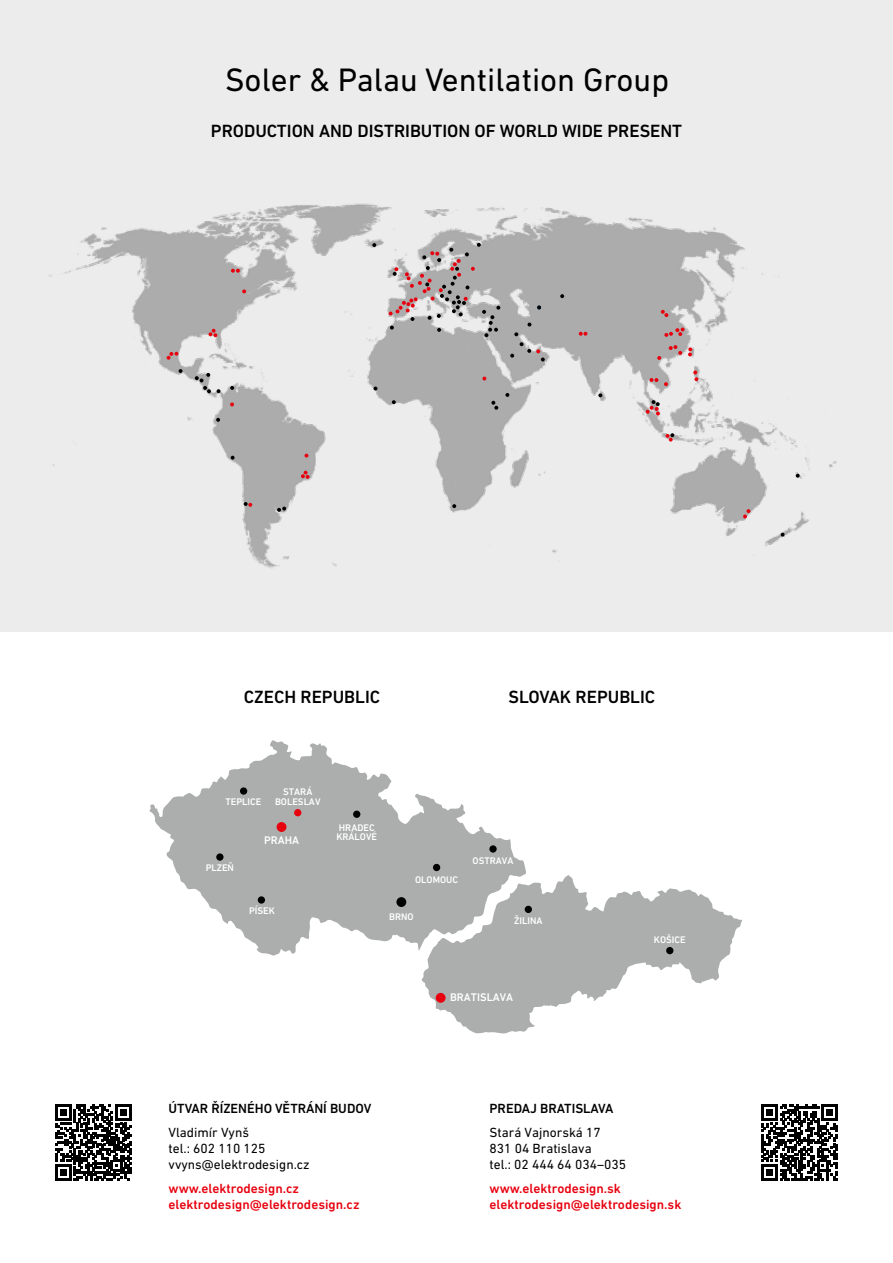
<style>
.page{position:relative;width:893px;height:1263px;background:#fff}
.page>*{position:absolute;margin:0;border:0;box-sizing:border-box;transform-origin:0 0}
.t1{font:33px "DIN Next LT Pro";color:#000}
.t2{font:500 18px "DIN Next LT Pro";color:#000}
.t3{font:500 13.5px/15.8px "DIN Next LT Pro";color:#e7000e}
.t4{font:13.5px/15.8px "DIN Next LT Pro";color:#000}
.t5{font:500 13.5px "DIN Next LT Pro";color:#000}
.t6{font:500 11.25px "DIN Next LT Pro";color:#fff}
.t7{font:500 9.75px/9.8px "DIN Next LT Pro";color:#fff;text-align:center}
</style>
<div class="page">
<div style="left:0;top:0;width:893px;height:631px;background:#ececec"></div>
<svg style="left:55px;top:1104px;width:76px;height:76px"></svg>
<img style="left:49px;top:203px;width:788px;height:366px">
<svg style="left:514px;top:332px;width:4px;height:4px"></svg>
<svg style="left:527px;top:323px;width:4px;height:3px"></svg>
<svg style="left:537px;top:305px;width:4px;height:4px"></svg>
<svg style="left:505px;top:393px;width:4px;height:4px"></svg>
<svg style="left:491px;top:401px;width:7px;height:9px"></svg>
<svg style="left:510px;top:354px;width:4px;height:4px"></svg>
<svg style="left:560px;top:294px;width:4px;height:4px"></svg>
<svg style="left:598px;top:393px;width:4px;height:4px"></svg>
<svg style="left:781px;top:533px;width:4px;height:4px"></svg>
<svg style="left:796px;top:474px;width:4px;height:4px"></svg>
<svg style="left:693px;top:370px;width:5px;height:11px"></svg>
<svg style="left:688px;top:347px;width:4px;height:9px"></svg>
<svg style="left:482px;top:377px;width:4px;height:3px"></svg>
<svg style="left:579px;top:332px;width:8px;height:4px"></svg>
<svg style="left:666px;top:433px;width:8px;height:9px"></svg>
<svg style="left:661px;top:310px;width:7px;height:7px"></svg>
<svg style="left:664px;top:327px;width:21px;height:10px"></svg>
<svg style="left:664px;top:382px;width:4px;height:4px"></svg>
<svg style="left:657px;top:356px;width:4px;height:4px"></svg>
<svg style="left:650px;top:378px;width:8px;height:4px"></svg>
<svg style="left:520px;top:342px;width:25px;height:19px"></svg>
<svg style="left:304px;top:454px;width:4px;height:4px"></svg>
<svg style="left:179px;top:369px;width:4px;height:4px"></svg>
<svg style="left:230px;top:386px;width:4px;height:4px"></svg>
<svg style="left:392px;top:400px;width:4px;height:4px"></svg>
<svg style="left:231px;top:456px;width:4px;height:4px"></svg>
<svg style="left:452px;top:504px;width:4px;height:4px"></svg>
<svg style="left:217px;top:389px;width:3px;height:4px"></svg>
<svg style="left:216px;top:418px;width:4px;height:4px"></svg>
<svg style="left:277px;top:507px;width:9px;height:5px"></svg>
<svg style="left:301px;top:471px;width:9px;height:8px"></svg>
<svg style="left:372px;top:243px;width:4px;height:4px"></svg>
<svg style="left:195px;top:373px;width:16px;height:20px"></svg>
<svg style="left:230px;top:402px;width:4px;height:4px"></svg>
<svg style="left:244px;top:502px;width:8px;height:5px"></svg>
<svg style="left:242px;top:289px;width:4px;height:4px"></svg>
<svg style="left:231px;top:269px;width:9px;height:4px"></svg>
<svg style="left:669px;top:345px;width:13px;height:10px"></svg>
<svg style="left:743px;top:509px;width:7px;height:9px"></svg>
<svg style="left:167px;top:352px;width:11px;height:8px"></svg>
<svg style="left:208px;top:329px;width:9px;height:8px"></svg>
<svg style="left:389px;top:243px;width:111px;height:94px"></svg>
<svg style="left:646px;top:400px;width:14px;height:15px"></svg>
<svg style="left:421px;top:875px;width:321px;height:159px;fill:#acadad"></svg>
<div style="left:525px;top:906px;width:7px;height:7px;background:#000;border-radius:50%"></div>
<div style="left:666px;top:947px;width:7px;height:7px;background:#000;border-radius:50%"></div>
<div style="left:436px;top:993px;width:10px;height:10px;background:#e7000e;border-radius:50%"></div>
<svg style="left:149px;top:740px;width:377px;height:216px;fill:#acadad"></svg>
<div style="left:216px;top:853px;width:8px;height:8px;background:#000;border-radius:50%"></div>
<div style="left:240px;top:787px;width:7px;height:8px;background:#000;border-radius:50%"></div>
<div style="left:294px;top:809px;width:7px;height:7px;background:#e7000e;border-radius:50%"></div>
<div style="left:353px;top:810px;width:7px;height:8px;background:#000;border-radius:50%"></div>
<div style="left:258px;top:896px;width:7px;height:8px;background:#000;border-radius:50%"></div>
<div style="left:396px;top:897px;width:10px;height:10px;background:#000;border-radius:50%"></div>
<div style="left:489px;top:845px;width:8px;height:8px;background:#000;border-radius:50%"></div>
<div style="left:433px;top:864px;width:7px;height:7px;background:#000;border-radius:50%"></div>
<div style="left:277px;top:822px;width:9px;height:10px;background:#e7000e;border-radius:50%"></div>
<svg style="left:761px;top:1104px;width:77px;height:76px"></svg>
<h1 class="t1" style="left:225px;top:61px;width:445px">Soler &amp; Palau Ventilation Group</h1>
<h2 class="t2" style="left:211px;top:121px;width:473px">PRODUCTION AND DISTRIBUTION OF WORLD WIDE PRESENT</h2>
<h2 class="t2" style="left:244px;top:687px;width:138px">CZECH REPUBLIC</h2>
<h2 class="t2" style="left:508px;top:687px;width:148px">SLOVAK REPUBLIC</h2>
<p class="t7" style="left:226px;top:797px;width:37px">TEPLICE</p>
<p class="t7" style="left:275px;top:787px;width:47px">STARÁ<br>BOLESLAV</p>
<p class="t7" style="left:206px;top:863px;width:30px">PLZEŇ</p>
<p class="t6" style="left:264px;top:834px;width:36px">PRAHA</p>
<p class="t7" style="left:249px;top:906px;width:27px">PÍSEK</p>
<p class="t7" style="left:336px;top:822px;width:42px;text-align:left">HRADEC<br>KRÁLOVÉ</p>
<p class="t7" style="left:415px;top:874px;width:44px">OLOMOUC</p>
<p class="t7" style="left:389px;top:911px;width:26px">BRNO</p>
<p class="t7" style="left:473px;top:856px;width:42px">OSTRAVA</p>
<p class="t7" style="left:514px;top:915px;width:30px">ŽILINA</p>
<p class="t6" style="left:450px;top:991px;width:64px">BRATISLAVA</p>
<p class="t7" style="left:654px;top:935px;width:33px">KOŠICE</p>
<p class="t5" style="left:169px;top:1101px;width:204px">ÚTVAR ŘÍZENÉHO VĚTRÁNÍ BUDOV</p>
<p class="t4" style="left:169px;top:1125px;width:143px">Vladimír Vynš<br>tel.: 602 110 125 vvyns@elektrodesign.cz</p>
<p class="t3" style="left:169px;top:1181px;width:192px">www.elektrodesign.cz elektrodesign@elektrodesign.cz</p>
<p class="t5" style="left:490px;top:1101px;width:125px">PREDAJ BRATISLAVA</p>
<p class="t4" style="left:490px;top:1125px;width:138px">Stará Vajnorská 17<br>831 04 Bratislava<br>tel.: 02 444 64 034–035</p>
<p class="t3" style="left:490px;top:1181px;width:193px">www.elektrodesign.sk elektrodesign@elektrodesign.sk</p>
</div>
